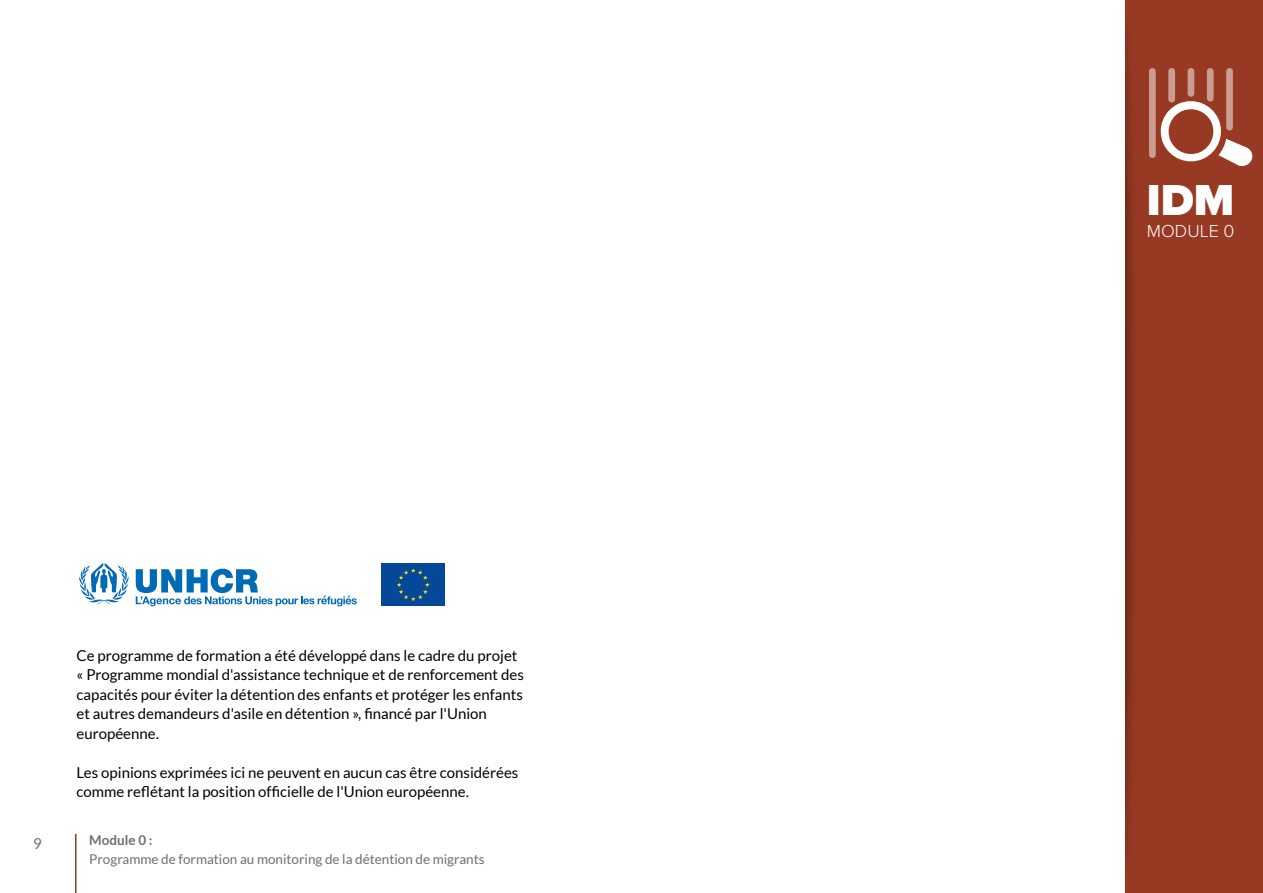
<style>
.page{position:relative;width:1263px;height:893px;background:#fff}
.page>*{position:absolute;margin:0;border:0;box-sizing:border-box;transform-origin:0 0}
.t1{font:900 45px "Proxima Nova";color:#fff}
.t2{font:300 18px "Proxima Nova";color:#fff}
.t3{font:15px/19.5px "Lato";color:#000}
.t4{font:15px "Lato";color:#706f6f}
.t5{font:13.5px "Lato";color:#706f6f}
.t6{font:700 13.5px "Lato";color:#706f6f}
</style>
<div class="page">
<div style="left:1125px;top:0;width:138px;height:893px;background:#983a23"></div>
<div style="left:1086px;top:7px;width:54px;height:874px;background:#000;opacity:.4"></div>
<div style="left:1082px;top:0;width:43px;height:893px;background:#fff"></div>
<svg style="left:1160px;top:97px;width:93px;height:70px"></svg>
<div style="left:1149px;top:68px;width:7px;height:90px;background:#cb9c90;border-radius:3px"></div>
<div style="left:1168px;top:68px;width:7px;height:34px;background:#cb9c90;border-radius:3px"></div>
<div style="left:1187px;top:68px;width:7px;height:29px;background:#cb9c90;border-radius:3px"></div>
<div style="left:1207px;top:68px;width:6px;height:34px;background:#cb9c90;border-radius:3px"></div>
<div style="left:1226px;top:68px;width:7px;height:62px;background:#cb9c90;border-radius:3px"></div>
<svg style="left:79px;top:563px;width:50px;height:41px"></svg>
<svg style="left:136px;top:569px;width:221px;height:37px"></svg>
<div style="left:381px;top:563px;width:64px;height:43px;background:#054798"></div>
<svg style="left:397px;top:568px;width:33px;height:33px"></svg>
<hr style="left:75px;top:834px;width:2px;height:59px;background:#983a23">
<p class="t3" style="left:77px;top:646px;width:449px">Ce programme de formation a été développé dans le cadre du projet « Programme mondial d'assistance technique et de renforcement des capacités pour éviter la détention des enfants et protéger les enfants et autres demandeurs d'asile en détention », financé par l'Union européenne.</p>
<p class="t3" style="left:77px;top:763px;width:443px">Les opinions exprimées ici ne peuvent en aucun cas être considérées comme reflétant la position officielle de l'Union européenne.</p>
<p class="t4" style="left:33px;top:836px;width:10px">9</p>
<p class="t6" style="left:89px;top:833px;width:65px">Module 0 :</p>
<p class="t5" style="left:89px;top:852px;width:397px">Programme de formation au monitoring de la détention de migrants</p>
<h1 class="t1" style="left:1147px;top:174px;width:89px">IDM</h1>
<p class="t2" style="left:1147px;top:221px;width:89px">MODULE 0</p>
</div>
